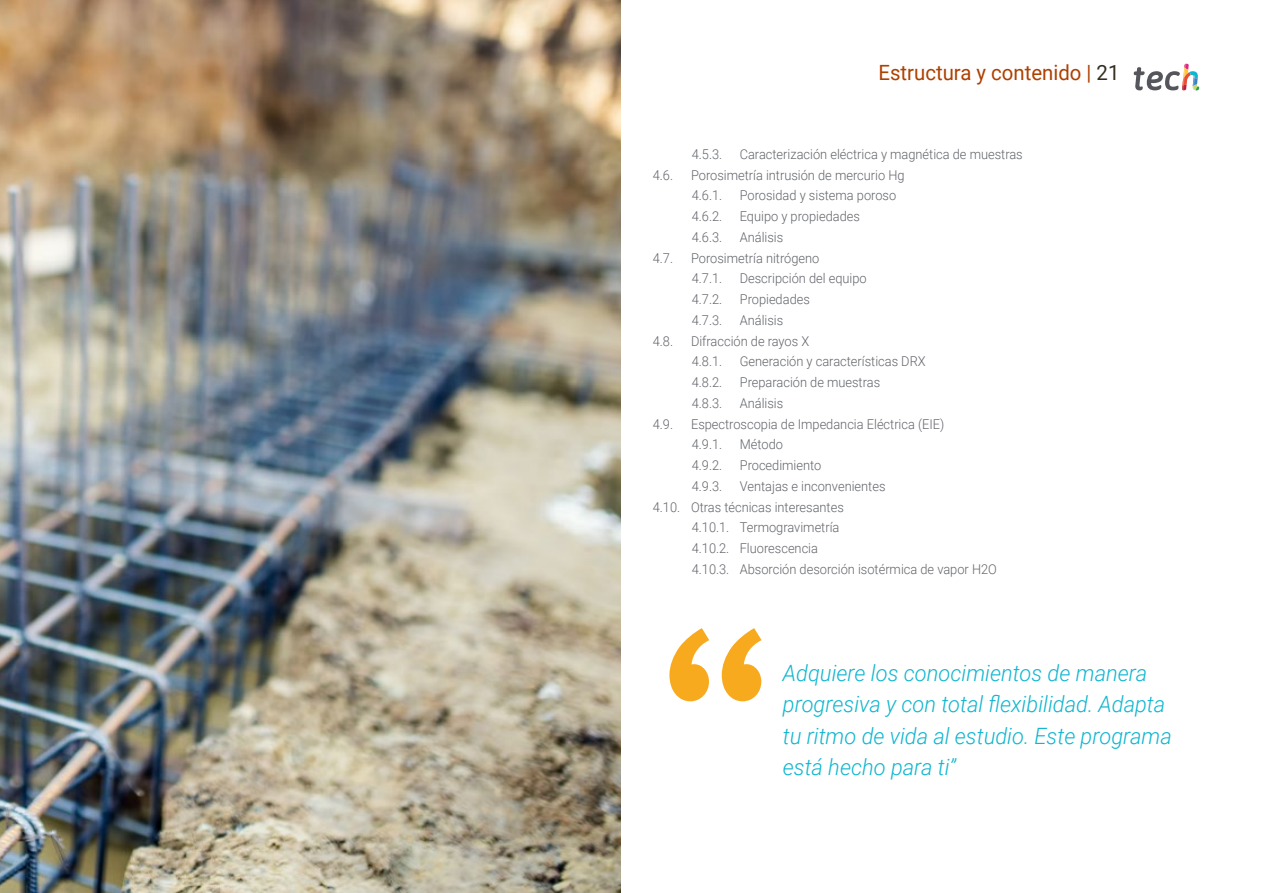
<style>
.page{position:relative;width:1263px;height:893px;background:#fff}
.page>*{position:absolute;margin:0;border:0;box-sizing:border-box;transform-origin:0 0}
.t1{font:italic 300 22.5px/31.5px "Roboto";color:#0fb6cf}
.t2{font:21px "Roboto";color:#ae4000}
.t3{font:300 13.5px/20.7px "Roboto";color:#61646a;scale:.95 1}
.s1{color:#312e20}
</style>
<div class="page">
<img style="left:0;top:0;width:621px;height:893px">
<svg style="left:1134px;top:64px;width:65px;height:27px"></svg>
<svg style="left:669px;top:628px;width:92px;height:73px"></svg>
<h2 class="t2" style="left:878px;top:57px;width:242px">Estructura y contenido | <span class="s1">21</span></h2>
<p class="t3" style="left:692px;top:143px;width:34px">4.5.3.</p>
<p class="t3" style="left:740px;top:143px;width:299px">Caracterización eléctrica y magnética de muestras</p>
<p class="t3" style="left:653px;top:164px;width:23px">4.6.</p>
<p class="t3" style="left:691px;top:164px;width:226px">Porosimetría intrusión de mercurio Hg<br>4.6.1.</p>
<p class="t3" style="left:740px;top:185px;width:166px">Porosidad y sistema poroso</p>
<p class="t3" style="left:692px;top:206px;width:34px">4.6.2.</p>
<p class="t3" style="left:740px;top:206px;width:128px">Equipo y propiedades</p>
<p class="t3" style="left:692px;top:226px;width:34px">4.6.3.</p>
<p class="t3" style="left:740px;top:226px;width:47px">Análisis</p>
<p class="t3" style="left:653px;top:247px;width:23px">4.7.</p>
<p class="t3" style="left:691px;top:247px;width:137px">Porosimetría nitrógeno<br>4.7.1.</p>
<p class="t3" style="left:740px;top:268px;width:135px">Descripción del equipo</p>
<p class="t3" style="left:692px;top:289px;width:34px">4.7.2.</p>
<p class="t3" style="left:740px;top:289px;width:75px">Propiedades</p>
<p class="t3" style="left:692px;top:309px;width:34px">4.7.3.</p>
<p class="t3" style="left:740px;top:309px;width:47px">Análisis</p>
<p class="t3" style="left:653px;top:330px;width:23px">4.8.</p>
<p class="t3" style="left:691px;top:330px;width:126px">Difracción de rayos X<br>4.8.1.</p>
<p class="t3" style="left:740px;top:351px;width:197px">Generación y características DRX</p>
<p class="t3" style="left:692px;top:372px;width:34px">4.8.2.</p>
<p class="t3" style="left:740px;top:372px;width:149px">Preparación de muestras</p>
<p class="t3" style="left:692px;top:392px;width:34px">4.8.3.</p>
<p class="t3" style="left:740px;top:392px;width:47px">Análisis</p>
<p class="t3" style="left:653px;top:413px;width:23px">4.9.</p>
<p class="t3" style="left:691px;top:413px;width:268px">Espectroscopia de Impedancia Eléctrica (EIE)<br>4.9.1.</p>
<p class="t3" style="left:740px;top:434px;width:47px">Método</p>
<p class="t3" style="left:692px;top:455px;width:34px">4.9.2.</p>
<p class="t3" style="left:740px;top:455px;width:87px">Procedimiento</p>
<p class="t3" style="left:692px;top:475px;width:34px">4.9.3.</p>
<p class="t3" style="left:740px;top:475px;width:155px">Ventajas e inconvenientes</p>
<p class="t3" style="left:653px;top:496px;width:203px">4.10. Otras técnicas interesantes</p>
<p class="t3" style="left:692px;top:517px;width:157px">4.10.1. Termogravimetría</p>
<p class="t3" style="left:692px;top:538px;width:134px">4.10.2. Fluorescencia</p>
<p class="t3" style="left:692px;top:558px;width:323px">4.10.3. Absorción desorción isotérmica de vapor H2O</p>
<h1 class="t1" style="left:783px;top:656px;width:390px">Adquiere los conocimientos de manera progresiva y con total flexibilidad. Adapta tu ritmo de vida al estudio. Este programa está hecho para ti”</h1>
</div>
